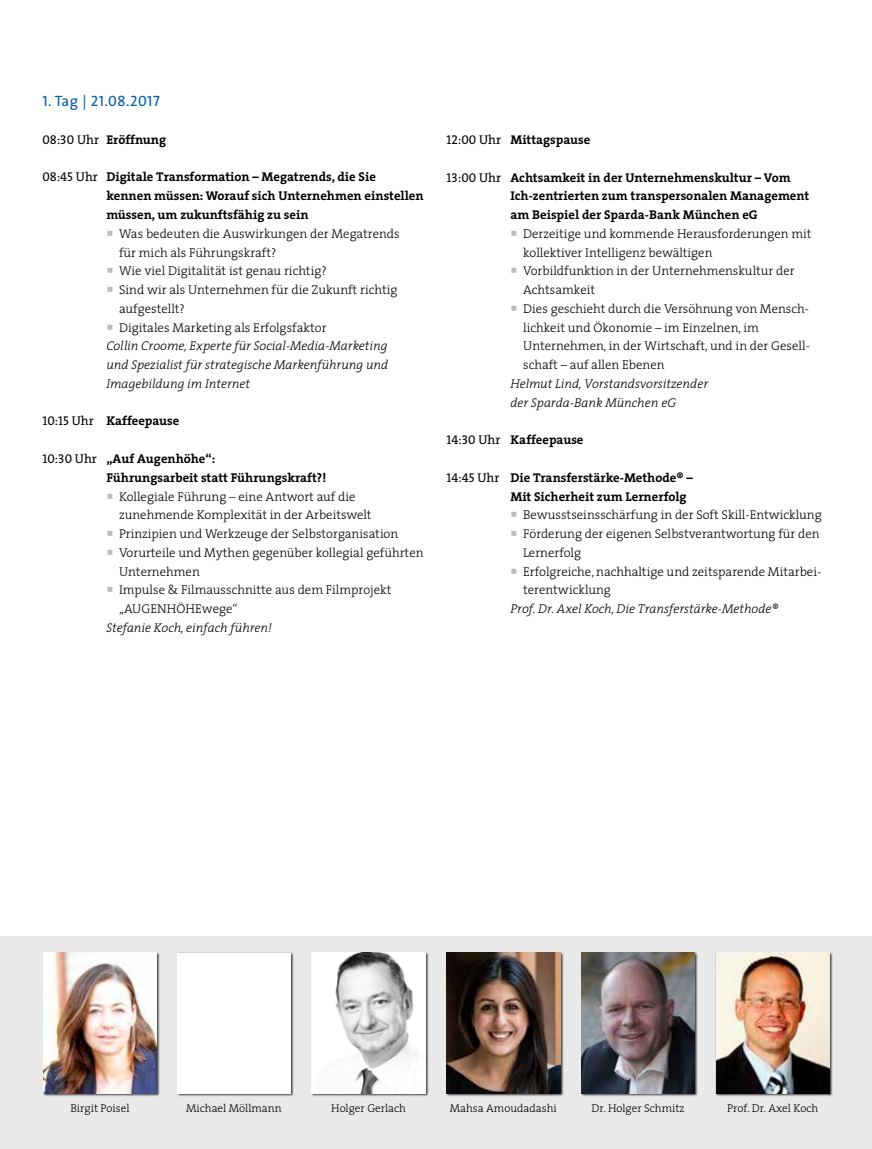
<style>
.page{position:relative;width:872px;height:1149px;background:#fff}
.page>*{position:absolute;margin:0;border:0;box-sizing:border-box;transform-origin:0 0}
.t1{font:15px "The Sans Caps";letter-spacing:.03em;color:#005da9}
.t2{font:300 12.75px/18.8px "The Serif";color:#000}
.t3{font:700 12.75px/18.8px "The Serif";color:#000}
.t4{font:italic 300 12.75px/18.8px "The Serif";color:#000;text-align:justify}
.t5{font:300 11.25px "The Serif";color:#000}
.s1{font-family:"The Sans"}
.s2{font-family:"The Serif Caps";font-weight:400}
.s3{font-weight:400}
</style>
<div class="page">
<div style="left:0;top:935px;width:872px;height:213px;background:#e9e9e9"></div>
<div style="left:43px;top:951px;width:117px;height:145px;background:#000;opacity:.75"></div>
<img style="left:43px;top:952px;width:114px;height:140px">
<div style="left:177px;top:951px;width:117px;height:145px;background:#000;opacity:.75"></div>
<div style="left:177px;top:952px;width:114px;height:140px;background:#fff"></div>
<div style="left:446px;top:951px;width:117px;height:145px;background:#000;opacity:.75"></div>
<img style="left:446px;top:952px;width:114px;height:140px">
<div style="left:311px;top:951px;width:117px;height:145px;background:#000;opacity:.75"></div>
<img style="left:312px;top:952px;width:113px;height:140px">
<div style="left:581px;top:951px;width:117px;height:145px;background:#000;opacity:.75"></div>
<img style="left:581px;top:952px;width:113px;height:140px">
<div style="left:715px;top:951px;width:117px;height:145px;background:#000;opacity:.75"></div>
<img style="left:716px;top:952px;width:113px;height:140px">
<p class="t1" style="left:43px;top:89px;width:119px">1<span class="s1">. Tag |</span> 21<span class="s1">.</span>08<span class="s1">.</span>2017</p>
<p class="t3" style="left:43px;top:130px;width:125px"><span class="s2">08</span><span class="s3">:</span><span class="s2">30</span> <span class="s3">Uhr</span> Eröffnung</p>
<p class="t3" style="left:106px;top:167px;width:319px;text-indent:-64px"><span class="s2">08</span><span class="s3">:</span><span class="s2">45</span> <span class="s3">Uhr</span> Digitale Transformation – Megatrends, die Sie kennen müssen: Worauf sich Unternehmen einstellen müssen, um zukunftsfähig zu sein</p>
<p class="t2" style="left:119px;top:223px;width:282px">Was bedeuten die Auswirkungen der Megatrends für mich als Führungskraft?<br>Wie viel Digitalität ist genau richtig?<br>Sind wir als Unternehmen für die Zukunft richtig aufgestellt?<br>Digitales Marketing als Erfolgsfaktor</p>
<p class="t4" style="left:106px;top:336px;width:283px">Collin Croome, Experte für Social-Media-Marketing und Spezialist für strategische Markenführung und Imagebildung im Internet</p>
<p class="t3" style="left:43px;top:411px;width:138px"><span class="s2">10</span><span class="s3">:</span><span class="s2">15</span> <span class="s3">Uhr</span> Kaffeepause</p>
<p class="t3" style="left:106px;top:449px;width:221px;text-indent:-64px"><span class="s2">10</span><span class="s3">:</span><span class="s2">30</span> <span class="s3">Uhr</span> „Auf Augenhöhe“:<br>Führungsarbeit statt Führungskraft?!</p>
<p class="t2" style="left:119px;top:486px;width:306px">Kollegiale Führung – eine Antwort auf die zunehmende Komplexität in der Arbeitswelt Prinzipien und Werkzeuge der Selbstorganisation Vorurteile und Mythen gegenüber kollegial geführten Unternehmen<br>Impulse &amp; Filmausschnitte aus dem Filmprojekt „AUGENHÖHEwege“</p>
<p class="t4" style="left:106px;top:617px;width:167px">Stefanie Koch, einfach führen!</p>
<p class="t3" style="left:446px;top:130px;width:145px"><span class="s2">12</span><span class="s3">:</span><span class="s2">00</span> <span class="s3">Uhr</span> Mittagspause</p>
<p class="t3" style="left:510px;top:167px;width:300px;text-indent:-64px"><span class="s2">13</span><span class="s3">:</span><span class="s2">00</span> <span class="s3">Uhr</span> Achtsamkeit in der Unternehmenskultur – Vom<br>Ich-zentrierten zum transpersonalen Management am Beispiel der Sparda-Bank München eG</p>
<p class="t2" style="left:523px;top:224px;width:290px">Derzeitige und kommende Herausforderungen mit kollektiver Intelligenz bewältigen<br>Vorbildfunktion in der Unternehmenskultur der Achtsamkeit<br>Dies geschieht durch die Versöhnung von Mensch&shy;lichkeit und Ökonomie – im Einzelnen, im Unternehmen, in der Wirtschaft, und in der Gesell&shy;schaft – auf allen Ebenen</p>
<p class="t4" style="left:510px;top:374px;width:199px">Helmut Lind, Vorstandsvorsitzender der Sparda-Bank München eG</p>
<p class="t3" style="left:446px;top:430px;width:138px"><span class="s2">14</span><span class="s3">:</span><span class="s2">30</span> <span class="s3">Uhr</span> Kaffeepause</p>
<p class="t3" style="left:510px;top:467px;width:184px;text-indent:-64px"><span class="s2">14</span><span class="s3">:</span><span class="s2">45</span> <span class="s3">Uhr</span> Die Transferstärke-Methode® –<br>Mit Sicherheit zum Lernerfolg</p>
<p class="t2" style="left:523px;top:505px;width:300px">Bewusstseinsschärfung in der Soft Skill-Entwicklung Förderung der eigenen Selbstverantwortung für den Lernerfolg<br>Erfolgreiche, nachhaltige und zeitsparende Mitarbei&shy;terentwicklung</p>
<p class="t4" style="left:510px;top:599px;width:270px">Prof. Dr. Axel Koch, Die Transferstärke-Methode®</p>
<p class="t5" style="left:70px;top:1098px;width:61px">Birgit Poisel</p>
<p class="t5" style="left:186px;top:1098px;width:97px">Michael Möllmann</p>
<p class="t5" style="left:331px;top:1098px;width:76px">Holger Gerlach</p>
<p class="t5" style="left:450px;top:1098px;width:109px">Mahsa Amoudadashi</p>
<p class="t5" style="left:591px;top:1098px;width:94px">Dr. Holger Schmitz</p>
<p class="t5" style="left:727px;top:1098px;width:92px">Prof. Dr. Axel Koch</p>
</div>
